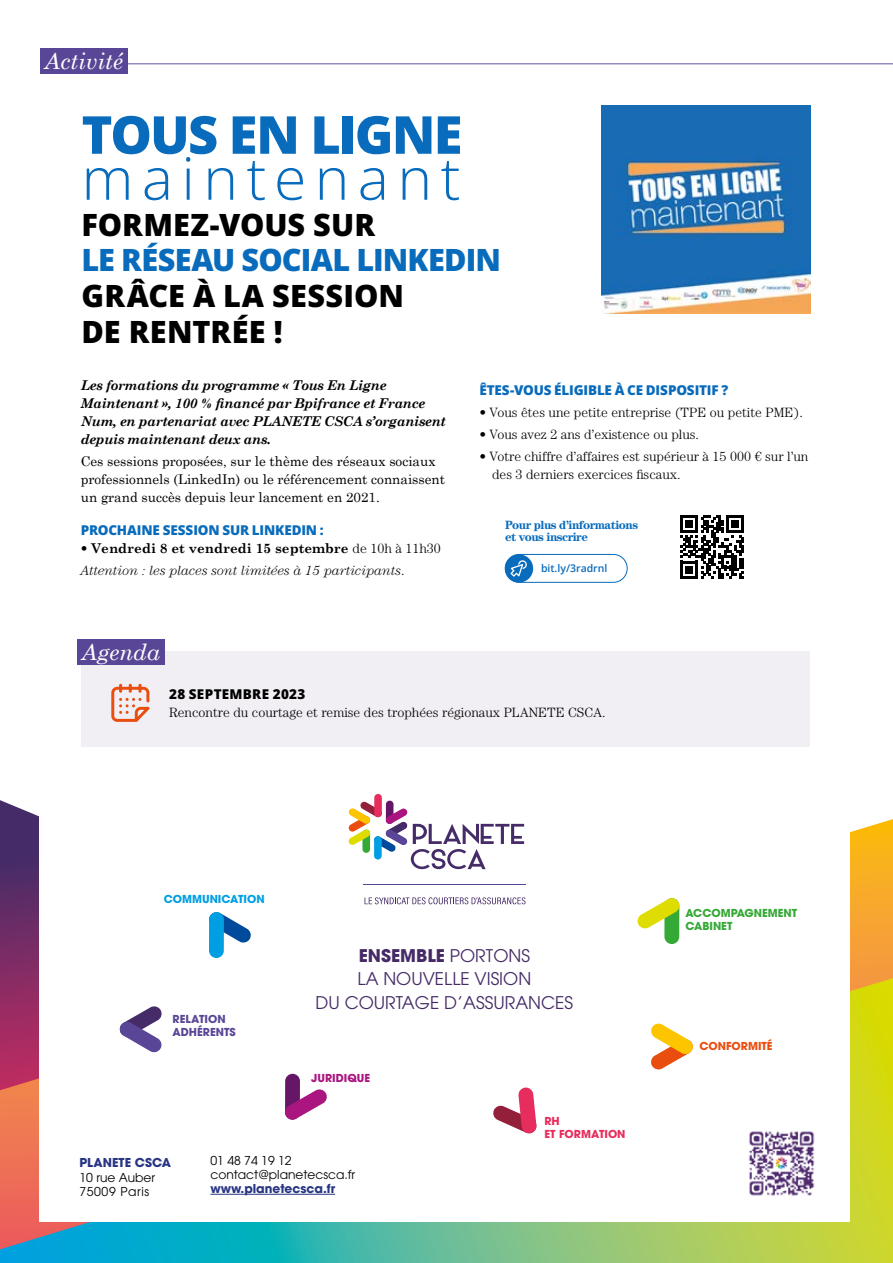
<style>
.page{position:relative;width:893px;height:1263px;background:#fff}
.page>*{position:absolute;margin:0;border:0;box-sizing:border-box;transform-origin:0 0}
.t1{font:300 58.8px "Open Sans";letter-spacing:.145em;color:#086bbc}
.t2{font:800 52.35px "Open Sans";letter-spacing:-.035em;color:#086bbc}
.t3{font:800 30.6px/35.7px "Open Sans";letter-spacing:.005em;color:#000}
.t4{font:800 30.6px "Open Sans";letter-spacing:-.03em;color:#086bbc}
.t5{font:italic 22.5px "Century Schoolbook";color:#fff}
.t6{font:17.4px/23.9px "ITC Avant Garde Pro";color:#452a66;text-align:center}
.t7{font:300 13.5px/18px "Century Std";color:#000}
.t8{font:italic 700 13.5px/18px "Century Schoolbook";letter-spacing:-.03em;color:#000}
.t9{font:13.5px/18px "Century Schoolbook";color:#000}
.t10{font:800 13.5px "Open Sans";letter-spacing:-.01em;color:#086bbc}
.t11{font:italic 300 13.5px "Century Std";color:#000}
.t12{font:700 13.5px "Century Schoolbook";color:#000}
.t13{font:800 13.5px "Open Sans";letter-spacing:.025em;color:#000}
.t14{font:12.15px/14.7px "ITC Avant Garde Pro";color:#000}
.t15{font:700 12.15px "ITC Avant Garde Pro";color:#283583}
.t16{font:12.15px/14.7px "ITC Avant Garde Pro";letter-spacing:.05em;color:#000}
.t17{font:700 12px/12px "Century Std";letter-spacing:-.04em;color:#086bbc}
.t18{font:700 10.95px/13px "ITC Avant Garde Pro";color:#35a936}
.t19{font:700 10.95px/13px "ITC Avant Garde Pro";color:#5a4696}
.t20{font:700 10.95px/13px "ITC Avant Garde Pro";color:#e72d5d}
.t21{font:700 10.95px "ITC Avant Garde Pro";color:#009fe3}
.t22{font:700 10.95px "ITC Avant Garde Pro";color:#e94e0f}
.t23{font:700 10.95px "ITC Avant Garde Pro";color:#aa1580}
.t24{font:600 10.5px "Open Sans";color:#086bbc}
.s1{font-family:"Century Std";font-weight:300}
.s2{font-style:normal}
.s3{font-weight:700}
</style>
<div class="page">
<div style="left:82px;top:651px;width:728px;height:96px;background:#f1eef4"></div>
<hr style="left:45px;top:64px;width:848px;height:1px;background:#5e519e">
<div style="left:40px;top:48px;width:87px;height:25px;background:#5a4696"></div>
<div style="left:77px;top:639px;width:87px;height:26px;background:#5a4696"></div>
<svg style="left:0;top:1249px;width:893px;height:14px;background:#5dbc94"></svg>
<svg style="left:0;top:819px;width:893px;height:430px;background:#9e9d60"></svg>
<div style="left:40px;top:759px;width:810px;height:463px;background:#fff"></div>
<hr style="left:364px;top:884px;width:162px;height:1px;background:#5a4696">
<div style="left:374px;top:794px;width:8px;height:23px;background:#e72d5d;border-radius:4px"></div>
<svg style="left:348px;top:801px;width:176px;height:68px"></svg>
<svg style="left:365px;top:897px;width:160px;height:7px"></svg>
<svg style="left:493px;top:1087px;width:44px;height:47px"></svg>
<svg style="left:651px;top:1023px;width:42px;height:47px"></svg>
<div style="left:664px;top:898px;width:15px;height:46px;background:#35a936;border-radius:7px"></div>
<svg style="left:637px;top:898px;width:43px;height:31px"></svg>
<svg style="left:209px;top:912px;width:42px;height:31px"></svg>
<div style="left:209px;top:912px;width:15px;height:46px;background:#009fe3;border-radius:7px"></div>
<svg style="left:119px;top:1006px;width:43px;height:47px"></svg>
<div style="left:285px;top:1074px;width:15px;height:46px;background:#651667;border-radius:7px"></div>
<svg style="left:285px;top:1088px;width:42px;height:32px"></svg>
<img style="left:748px;top:1131px;width:67px;height:65px">
<hr style="left:210px;top:1194px;width:125px;height:1px;background:#283583">
<div style="left:505px;top:554px;width:122px;height:28px;border:1px solid #086bbc;border-radius:14px"></div>
<div style="left:505px;top:554px;width:28px;height:28px;background:#086bbc;border-radius:50%"></div>
<svg style="left:510px;top:560px;width:17px;height:17px"></svg>
<img style="left:601px;top:105px;width:209px;height:209px">
<svg style="left:680px;top:515px;width:64px;height:64px"></svg>
<svg style="left:111px;top:684px;width:39px;height:38px"></svg>
<h3 class="t5" style="left:45px;top:47px;width:80px">Activité</h3>
<h2 class="t2" style="left:82px;top:98px;width:382px">TOUS EN LIGNE</h2>
<h1 class="t1" style="left:82px;top:137px;width:380px">maintenant</h1>
<h3 class="t3" style="left:82px;top:206px;width:295px">FORMEZ-VOUS SUR</h3>
<h3 class="t4" style="left:82px;top:239px;width:421px">LE RÉSEAU SOCIAL LINKEDIN</h3>
<h3 class="t3" style="left:82px;top:277px;width:324px">GRÂCE À LA SESSION<br>DE RENTRÉE !</h3>
<p class="t8" style="left:81px;top:376px;width:367px">Les formations du programme « Tous En Ligne Maintenant », 100 % financé par Bpifrance et France Num, en partenariat avec PLANETE CSCA s’organisent depuis maintenant deux ans.</p>
<p class="t9" style="left:81px;top:452px;width:366px">Ces sessions proposées, sur le thème des réseaux sociaux professionnels (LinkedIn) ou le référencement connaissent un grand succès depuis leur lancement en 2021.</p>
<p class="t10" style="left:81px;top:520px;width:245px">PROCHAINE SESSION SUR LINKEDIN :</p>
<p class="t12" style="left:81px;top:539px;width:362px"><span class="s1">•</span> Vendredi 8 et vendredi 15 septembre <span class="s1">de 10h à 11h30</span></p>
<p class="t11" style="left:81px;top:563px;width:325px">Attention : les places sont limitées à 15 participants<span class="s2">.</span></p>
<p class="t10" style="left:479px;top:380px;width:250px">ÊTES-VOUS ÉLIGIBLE À CE DISPOSITIF ?</p>
<p class="t7" style="left:479px;top:403px;width:325px">• Vous êtes une petite entreprise (TPE ou petite PME).</p>
<p class="t7" style="left:479px;top:425px;width:221px">• Vous avez 2 ans d’existence ou plus.</p>
<p class="t7" style="left:492px;top:448px;width:318px;text-indent:-13px">• Votre chiffre d’affaires est supérieur à 15 000 € sur l’un des 3 derniers exercices fiscaux.</p>
<p class="t17" style="left:505px;top:520px;width:135px">Pour plus d’informations et vous inscrire</p>
<p class="t24" style="left:541px;top:561px;width:68px">bit.ly/3radrnl</p>
<h3 class="t5" style="left:82px;top:638px;width:80px">Agenda</h3>
<p class="t13" style="left:169px;top:684px;width:138px">28 SEPTEMBRE 2023</p>
<p class="t7" style="left:169px;top:703px;width:438px">Rencontre du courtage et remise des trophées régionaux PLANETE CSCA.</p>
<p class="t21" style="left:164px;top:892px;width:102px">COMMUNICATION</p>
<p class="t19" style="left:173px;top:1012px;width:65px">RELATION<br>ADHÉRENTS</p>
<p class="t6" style="left:315px;top:943px;width:259px"><span class="s3">ENSEMBLE</span> PORTONS<br>LA NOUVELLE VISION<br>DU COURTAGE D’ASSURANCES</p>
<p class="t23" style="left:311px;top:1070px;width:61px">JURIDIQUE</p>
<p class="t20" style="left:544px;top:1115px;width:83px">RH<br>ET FORMATION</p>
<p class="t15" style="left:80px;top:1154px;width:93px">PLANETE CSCA</p>
<p class="t16" style="left:80px;top:1170px;width:77px">10 rue Auber<br>75009 Paris</p>
<p class="t14" style="left:210px;top:1153px;width:146px">01 48 74 19 12 contact@planetecsca.fr</p>
<p class="t15" style="left:210px;top:1180px;width:126px">www.planetecsca.fr</p>
<p class="t18" style="left:685px;top:906px;width:113px">ACCOMPAGNEMENT<br>CABINET</p>
<p class="t22" style="left:699px;top:1039px;width:75px">CONFORMITÉ</p>
</div>
